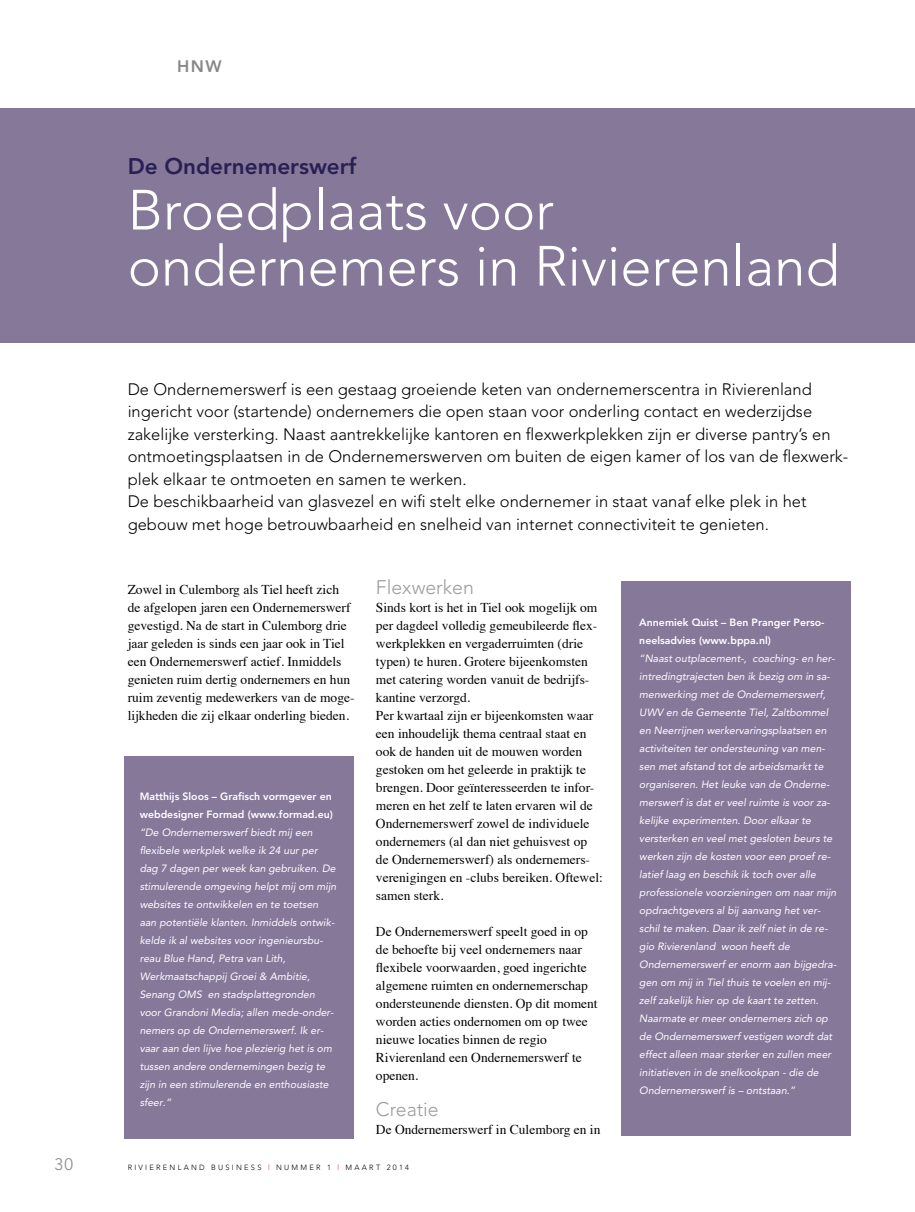
<style>
.page{position:relative;width:915px;height:1212px;background:#fff}
.page>*{position:absolute;margin:0;border:0;box-sizing:border-box;transform-origin:0 0}
.t1{font:300 56.1px/56.1px "Avenir";color:#fff}
.t2{font:800 22.5px "Avenir";color:#281f53}
.t3{font:300 19.5px "Avenir";color:#9c9c9d}
.t4{font:300 16.5px/22.5px "Avenir";color:#000}
.t5{font:800 16.5px "Avenir";color:#868786}
.t6{font:300 16.5px "Avenir";color:#868786}
.t7{font:13.5px/18px "Times";color:#000}
.t8{font:italic 10.5px/18px "Avenir";color:#fff}
.t9{font:800 10.5px/18px "Avenir";color:#fff}
.t10{font:300 7.5px "Avenir";letter-spacing:.3em;color:#000}
.s1{color:#d3050c}
</style>
<div class="page">
<div style="left:0;top:108px;width:914px;height:234px;background:#867899"></div>
<div style="left:125px;top:756px;width:229px;height:383px;background:#867899"></div>
<div style="left:621px;top:581px;width:229px;height:554px;background:#867899"></div>
<h3 class="t6" style="left:55px;top:1155px;width:20px">30</h3>
<h3 class="t5" style="left:177px;top:57px;width:46px">HNW</h3>
<h2 class="t2" style="left:128px;top:153px;width:230px">De Ondernemerswerf</h2>
<h1 class="t1" style="left:128px;top:182px;width:713px">Broedplaats voor ondernemers in Rivierenland</h1>
<p class="t4" style="left:128px;top:378px;width:721px">De Ondernemerswerf is een gestaag groeiende keten van ondernemerscentra in Rivierenland ingericht voor (startende) ondernemers die open staan voor onderling contact en wederzijdse zakelijke versterking. Naast aantrekkelijke kantoren en flexwerkplekken zijn er diverse pantry’s en ontmoetingsplaatsen in de Ondernemerswerven om buiten de eigen kamer of los van de flexwerk&shy;plek elkaar te ontmoeten en samen te werken.<br>De beschikbaarheid van glasvezel en wifi stelt elke ondernemer in staat vanaf elke plek in het gebouw met hoge betrouwbaarheid en snelheid van internet connectiviteit te genieten.</p>
<p class="t7" style="left:128px;top:579px;width:228px">Zowel in Culemborg als Tiel heeft zich de afgelopen jaren een Ondernemerswerf gevestigd. Na de start in Culemborg drie jaar geleden is sinds een jaar ook in Tiel een Ondernemerswerf actief. Inmiddels genieten ruim dertig ondernemers en hun ruim zeventig medewerkers van de moge&shy;lijkheden die zij elkaar onderling bieden.</p>
<h3 class="t3" style="left:376px;top:576px;width:99px">Flexwerken</h3>
<p class="t7" style="left:376px;top:597px;width:228px">Sinds kort is het in Tiel ook mogelijk om per dagdeel volledig gemeubileerde flex&shy;werkplekken en vergaderruimten (drie typen) te huren. Grotere bijeenkomsten met catering worden vanuit de bedrijfs&shy;kantine verzorgd.<br>Per kwartaal zijn er bijeenkomsten waar een inhoudelijk thema centraal staat en ook de handen uit de mouwen worden gestoken om het geleerde in praktijk te brengen. Door geïnteresseerden te infor&shy;meren en het zelf te laten ervaren wil de Ondernemerswerf zowel de individuele ondernemers (al dan niet gehuisvest op de Ondernemerswerf) als ondernemers&shy;verenigingen en -clubs bereiken. Oftewel: samen sterk.</p>
<p class="t7" style="left:376px;top:921px;width:223px">De Ondernemerswerf speelt goed in op de behoefte bij veel ondernemers naar flexibele voorwaarden, goed ingerichte algemene ruimten en ondernemerschap ondersteunende diensten. Op dit moment worden acties ondernomen om op twee nieuwe locaties binnen de regio Rivierenland een Ondernemerswerf te openen.</p>
<h3 class="t3" style="left:376px;top:1098px;width:64px">Creatie</h3>
<p class="t7" style="left:376px;top:1119px;width:226px">De Ondernemerswerf in Culemborg en in</p>
<p class="t9" style="left:140px;top:787px;width:195px">Matthijs Sloos – Grafisch vormgever en webdesigner Formad (www.formad.eu)</p>
<p class="t8" style="left:140px;top:823px;width:198px">“De Ondernemerswerf biedt mij een flexibele werkplek welke ik 24 uur per dag 7 dagen per week kan gebruiken. De stimulerende omgeving helpt mij om mijn websites te ontwikkelen en te toetsen aan potentiële klanten. Inmiddels ontwik&shy;kelde ik al websites voor ingenieursbu&shy;reau Blue Hand, Petra van Lith, Werkmaatschappij Groei &amp; Ambitie, Senang OMS en stadsplattegronden voor Grandoni Media; allen mede-onder&shy;nemers op de Ondernemerswerf. Ik er&shy;vaar aan den lijve hoe plezierig het is om tussen andere ondernemingen bezig te zijn in een stimulerende en enthousiaste sfeer.“</p>
<p class="t10" style="left:128px;top:1163px;width:71px">r ivier en land</p>
<p class="t10" style="left:211px;top:1163px;width:199px">b usin ess <span class="s1">|</span> n ummer 1 <span class="s1">|</span> maar t 2014</p>
<p class="t9" style="left:639px;top:613px;width:187px">Annemiek Quist – Ben Pranger Perso&shy;neelsadvies (www.bppa.nl)</p>
<p class="t8" style="left:639px;top:649px;width:199px">“Naast outplacement-, coaching- en her&shy;intredingtrajecten ben ik bezig om in sa&shy;menwerking met de Ondernemerswerf, UWV en de Gemeente Tiel, Zaltbommel en Neerrijnen werkervaringsplaatsen en activiteiten ter ondersteuning van men&shy;sen met afstand tot de arbeidsmarkt te organiseren. Het leuke van de Onderne&shy;merswerf is dat er veel ruimte is voor za&shy;kelijke experimenten. Door elkaar te versterken en veel met gesloten beurs te werken zijn de kosten voor een proef re&shy;latief laag en beschik ik toch over alle professionele voorzieningen om naar mijn opdrachtgevers al bij aanvang het ver&shy;schil te maken. Daar ik zelf niet in de re&shy;gio Rivierenland woon heeft de Ondernemerswerf er enorm aan bijgedra&shy;gen om mij in Tiel thuis te voelen en mij&shy;zelf zakelijk hier op de kaart te zetten.<br>Naarmate er meer ondernemers zich op de Ondernemerswerf vestigen wordt dat effect alleen maar sterker en zullen meer initiatieven in de snelkookpan - die de Ondernemerswerf is – ontstaan.”</p>
</div>
